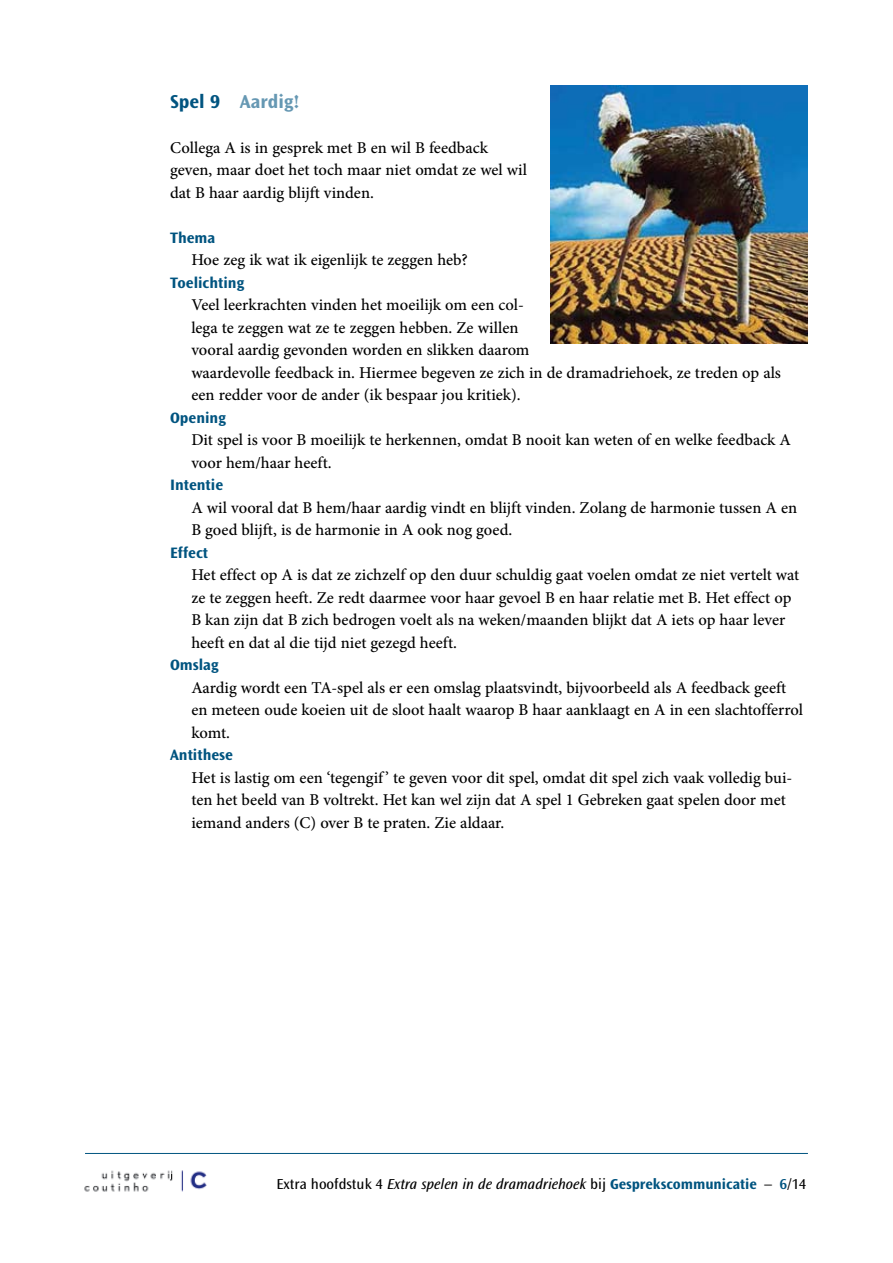
<style>
.page{position:relative;width:893px;height:1263px;background:#fff}
.page>*{position:absolute;margin:0;border:0;box-sizing:border-box;transform-origin:0 0}
.t1{font:700 19.5px "Ocean Sans Std";color:#6698b3}
.t2{font:500 16.5px/22.5px "Minion Pro";color:#000}
.t3{font:700 15.75px "Ocean Sans Std";color:#005480}
.t4{font:italic 15px "Ocean Sans Std";color:#000}
.s1{color:#005480}
.s2{font-style:normal}
.s3{font-weight:700;font-style:normal;color:#005480}
.s4{font-weight:600;font-style:normal;color:#005480}
</style>
<div class="page">
<hr style="left:85px;top:1153px;width:723px;height:1px;background:#005480">
<img style="left:84px;top:1170px;width:123px;height:22px">
<img style="left:550px;top:85px;width:258px;height:258px">
<p class="t1" style="left:170px;top:90px;width:131px"><span class="s1">Spel 9</span> Aardig!</p>
<p class="t2" style="left:170px;top:136px;width:358px">Collega A is in gesprek met B en wil B feedback geven, maar doet het toch maar niet omdat ze wel wil dat B haar aardig blijft vinden.</p>
<p class="t3" style="left:170px;top:229px;width:47px">Thema</p>
<p class="t2" style="left:191px;top:249px;width:278px">Hoe zeg ik wat ik eigenlijk te zeggen heb?</p>
<p class="t3" style="left:170px;top:274px;width:76px">Toelichting</p>
<p class="t2" style="left:191px;top:294px;width:591px">Veel leerkrachten vinden het moeilijk om een col-<br>lega te zeggen wat ze te zeggen hebben. Ze willen<br>vooral aardig gevonden worden en slikken daarom<br>waardevolle feedback in. Hiermee begeven ze zich in de dramadriehoek, ze treden op als een redder voor de ander (ik bespaar jou kritiek).</p>
<p class="t3" style="left:170px;top:409px;width:57px">Opening</p>
<p class="t2" style="left:191px;top:429px;width:601px">Dit spel is voor B moeilijk te herkennen, omdat B nooit kan weten of en welke feedback A voor hem/haar heeft.</p>
<p class="t3" style="left:170px;top:476px;width:55px">Intentie</p>
<p class="t2" style="left:191px;top:496px;width:607px">A wil vooral dat B hem/haar aardig vindt en blijft vinden. Zolang de harmonie tussen A en<br>B goed blijft, is de harmonie in A ook nog goed.</p>
<p class="t3" style="left:170px;top:544px;width:40px">Effect</p>
<p class="t2" style="left:191px;top:564px;width:610px">Het effect op A is dat ze zichzelf op den duur schuldig gaat voelen omdat ze niet vertelt wat ze te zeggen heeft. Ze redt daarmee voor haar gevoel B en haar relatie met B. Het effect op B kan zijn dat B zich bedrogen voelt als na weken/maanden blijkt dat A iets op haar lever heeft en dat al die tijd niet gezegd heeft.</p>
<p class="t3" style="left:170px;top:656px;width:50px">Omslag</p>
<p class="t2" style="left:191px;top:676px;width:613px">Aardig wordt een TA-spel als er een omslag plaatsvindt, bijvoorbeeld als A feedback geeft en meteen oude koeien uit de sloot haalt waarop B haar aanklaagt en A in een slachtofferrol komt.</p>
<p class="t3" style="left:170px;top:746px;width:64px">Antithese</p>
<p class="t2" style="left:191px;top:766px;width:603px">Het is lastig om een ‘tegengif ’ te geven voor dit spel, omdat dit spel zich vaak volledig bui&shy;ten het beeld van B voltrekt. Het kan wel zijn dat A spel 1 Gebreken gaat spelen door met iemand anders (C) over B te praten. Zie aldaar.</p>
<p class="t4" style="left:277px;top:1176px;width:531px"><span class="s2">Extra hoofdstuk 4</span> Extra spelen in de dramadriehoek <span class="s2">bij</span> <span class="s3">Gesprekscommunicatie</span> <span class="s2">–</span> <span class="s4">6</span><span class="s2">/14</span></p>
</div>
